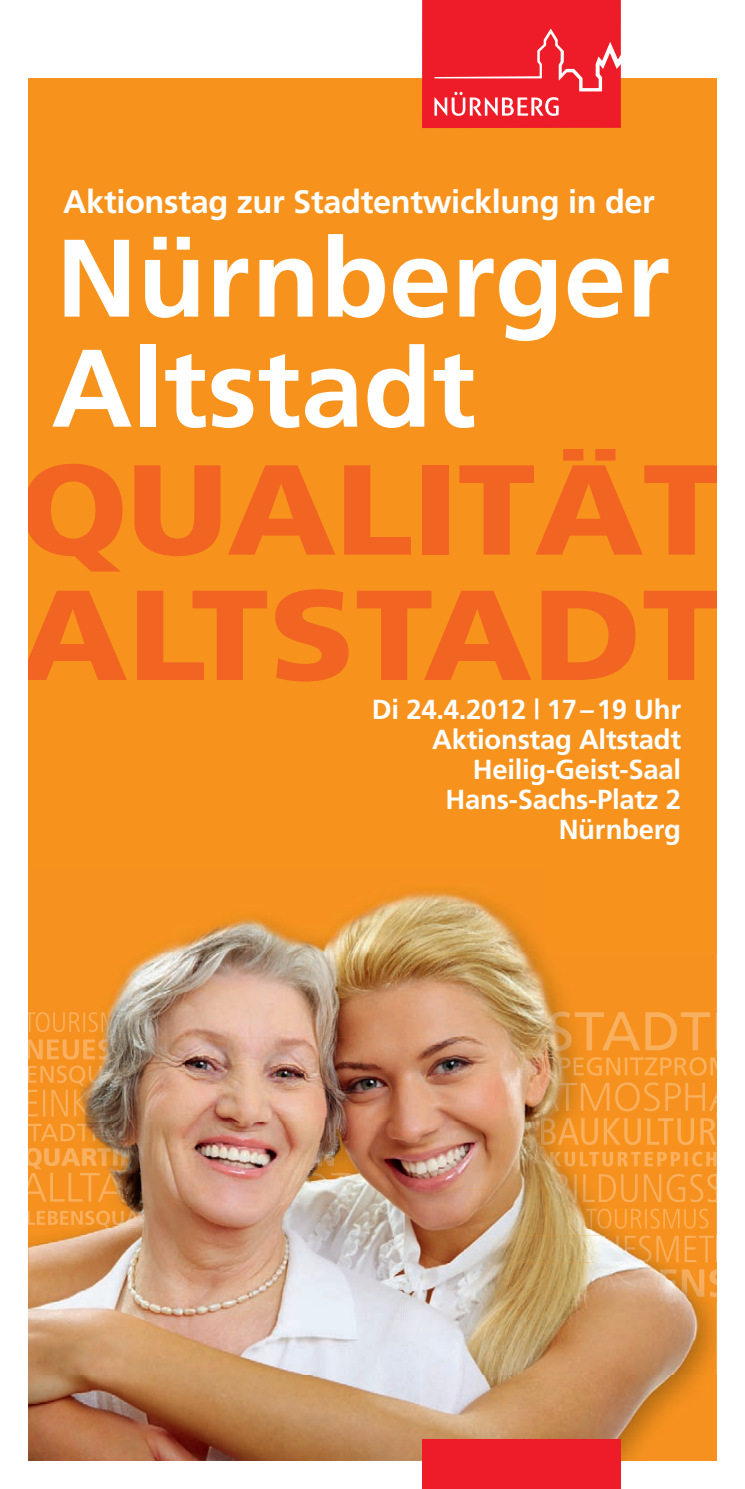
<style>
.page{position:relative;width:745px;height:1489px;background:#fff}
.page>*{position:absolute;margin:0;border:0;box-sizing:border-box;transform-origin:0 0}
.t1{font:900 127.75px/125.2px "Frutiger";letter-spacing:-.01em;color:#f26421;scale:1.1 1}
.t2{font:700 110px/110px "Frutiger";color:#fff}
.t3{font:700 32.5px "Frutiger";letter-spacing:-.01em;color:#fff}
.t4{font:700 27.5px/30px "Frutiger";letter-spacing:-.01em;color:#fff;text-align:right}
</style>
<div class="page">
<div style="left:28px;top:78px;width:688px;height:1382px;background:#f7931d"></div>
<img style="left:716px;top:861px;width:1px;height:513px">
<img style="left:28px;top:1460px;width:260px;height:1px">
<img style="left:716px;top:1374px;width:1px;height:86px">
<img style="left:114px;top:1460px;width:344px;height:1px">
<img style="left:458px;top:1460px;width:258px;height:1px">
<img style="left:716px;top:1173px;width:1px;height:29px">
<img style="left:716px;top:1011px;width:1px;height:39px">
<img style="left:716px;top:1262px;width:1px;height:39px">
<img style="left:716px;top:1057px;width:1px;height:18px">
<img style="left:716px;top:1077px;width:1px;height:34px">
<svg style="left:716px;top:1151px;width:1px;height:15px"></svg>
<img style="left:28px;top:889px;width:688px;height:571px">
<img style="left:554px;top:1173px;width:162px;height:29px">
<img style="left:549px;top:1011px;width:167px;height:39px">
<img style="left:594px;top:1262px;width:122px;height:39px">
<img style="left:28px;top:1061px;width:156px;height:24px">
<img style="left:558px;top:1057px;width:158px;height:18px">
<img style="left:28px;top:1143px;width:306px;height:26px">
<img style="left:28px;top:1207px;width:164px;height:20px">
<img style="left:292px;top:1045px;width:251px;height:27px">
<img style="left:516px;top:1235px;width:200px;height:27px">
<img style="left:28px;top:1123px;width:140px;height:18px">
<img style="left:540px;top:1118px;width:175px;height:26px">
<img style="left:585px;top:1208px;width:123px;height:20px">
<img style="left:28px;top:1012px;width:118px;height:20px">
<img style="left:533px;top:1077px;width:183px;height:34px">
<img style="left:28px;top:1039px;width:218px;height:20px">
<img style="left:28px;top:1172px;width:322px;height:29px">
<img style="left:28px;top:1089px;width:307px;height:27px">
<img style="left:197px;top:970px;width:170px;height:15px">
<img style="left:549px;top:1151px;width:167px;height:15px">
<img style="left:446px;top:1189px;width:130px;height:14px">
<img style="left:554px;top:1189px;width:22px;height:13px">
<div style="left:422px;top:1439px;width:198px;height:49px;background:#ee1c28"></div>
<svg style="left:422px;top:0;width:198px;height:128px;background:#ef2c37"></svg>
<p class="t3" style="left:63px;top:183px;width:593px">aktionstag zur stadtentwicklung in der</p>
<h2 class="t2" style="left:51px;top:222px;width:619px">Nürnberger altstadt</h2>
<h1 class="t1" style="left:18px;top:447px;width:639px">QUALITÄT<br>ALTSTADT</h1>
<p class="t4" style="left:372px;top:693px;width:310px">di 24.4.2012 | 17 – 19 uhr aktionstag altstadt<br>Heilig-Geist-saal<br>Hans-sachs-Platz 2<br>Nürnberg</p>
</div>
